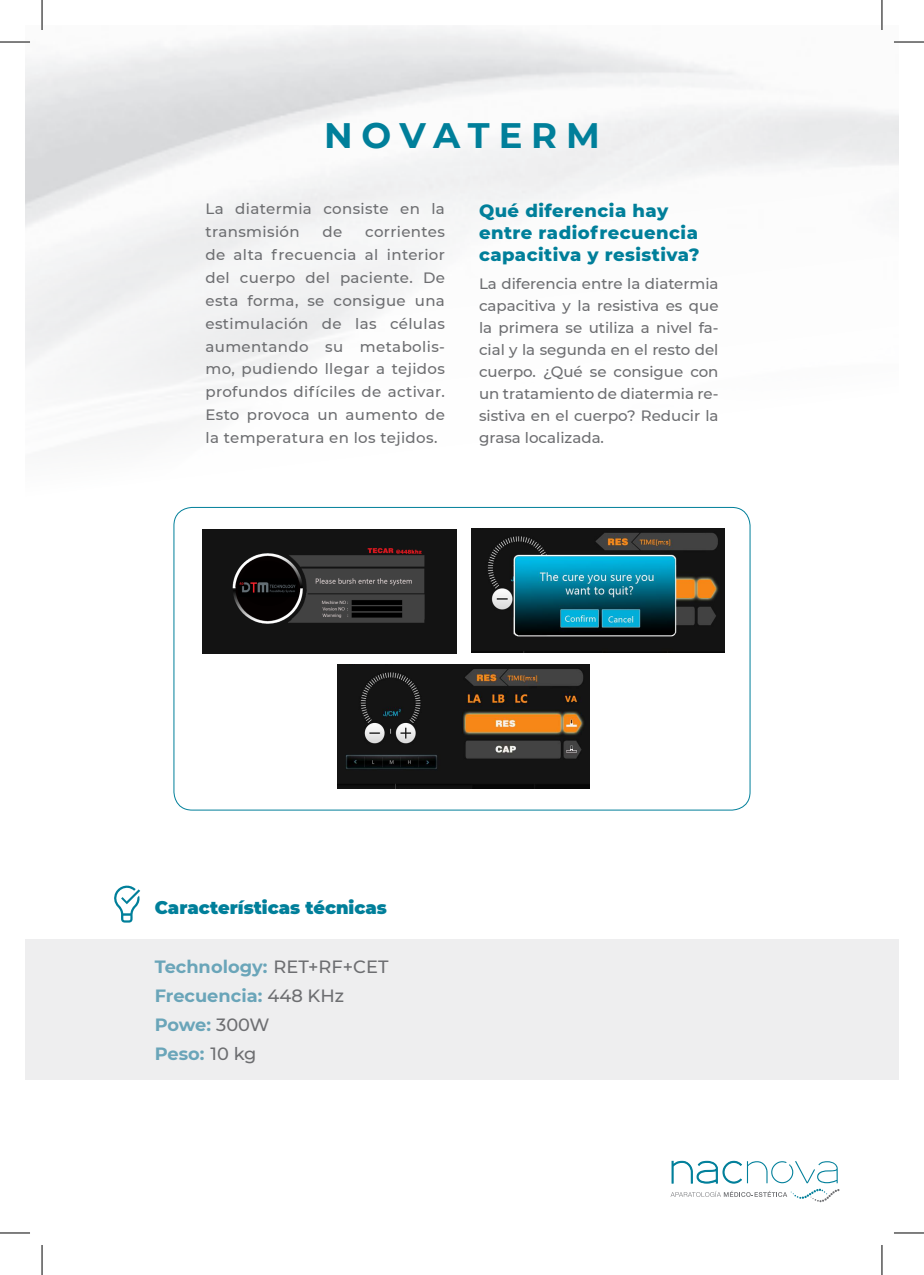
<style>
.page{position:relative;width:924px;height:1275px;background:#fff}
.page>*{position:absolute;margin:0;border:0;box-sizing:border-box;transform-origin:0 0}
.t1{font:700 35.4px "Montserrat";letter-spacing:.25em;color:#007f9a}
.t2{font:800 18px/22px "Montserrat";letter-spacing:.025em;color:#007f9a}
.t3{font:700 17.8px/28.8px "Montserrat";color:#6aa5b9}
.t4{font:900 17.8px "Montserrat";color:#007f9a}
.t5{font:500 15px/23px "Montserrat";letter-spacing:.02em;color:#6d6e71;text-align:justify}
.s1{font-weight:500;color:#6d6e71}
</style>
<div class="page">
<svg style="left:670px;top:1079px;width:169px;height:123px"></svg>
<div style="left:25px;top:939px;width:873px;height:140px;background:#eeeeef"></div>
<svg style="left:114px;top:885px;width:26px;height:37px"></svg>
<img style="left:337px;top:665px;width:252px;height:123px">
<img style="left:203px;top:530px;width:253px;height:123px">
<img style="left:471px;top:529px;width:252px;height:123px">
<hr style="left:0;top:42px;width:30px;height:1px;background:#000">
<hr style="left:893px;top:42px;width:30px;height:1px;background:#000">
<hr style="left:0;top:1232px;width:30px;height:1px;background:#000">
<hr style="left:893px;top:1232px;width:30px;height:1px;background:#000">
<hr style="left:42px;top:0;width:1px;height:30px;background:#000">
<hr style="left:42px;top:1245px;width:1px;height:30px;background:#000">
<hr style="left:881px;top:0;width:1px;height:30px;background:#000">
<hr style="left:881px;top:1245px;width:1px;height:30px;background:#000">
<h1 class="t1" style="left:324px;top:120px;width:277px">NOVATERM</h1>
<p class="t5" style="left:205px;top:198px;width:241px">La diatermia consiste en la transmisión</p>
<p class="t5" style="left:205px;top:221px;width:241px;text-indent:160px">corrientes de alta frecuencia al interior del cuerpo del paciente. De esta forma, se consigue una estimulación de las células aumentando su metabolis&shy;mo, pudiendo llegar a tejidos profundos difíciles de activar.<br>Esto provoca un aumento de la temperatura en los tejidos.</p>
<p class="t5" style="left:322px;top:221px;width:21px">de</p>
<p class="t2" style="left:479px;top:200px;width:222px">Qué diferencia hay entre radiofrecuencia capacitiva y resistiva?</p>
<p class="t5" style="left:479px;top:273px;width:241px;line-height:22px">La diferencia entre la diatermia capacitiva y la resistiva es que la primera se utiliza a nivel fa&shy;cial y la segunda en el resto del cuerpo. ¿Qué se consigue con un tratamiento de diatermia re&shy;sistiva en el cuerpo? Reducir la grasa localizada.</p>
<p class="t4" style="left:155px;top:897px;width:233px">Características técnicas</p>
<p class="t3" style="left:155px;top:953px;width:235px">Technology: <span class="s1">RET+RF+CET<br></span>Frecuencia: <span class="s1">448 KHz<br></span>Powe: <span class="s1">300W<br></span>Peso: <span class="s1">10 kg</span></p>
</div>
